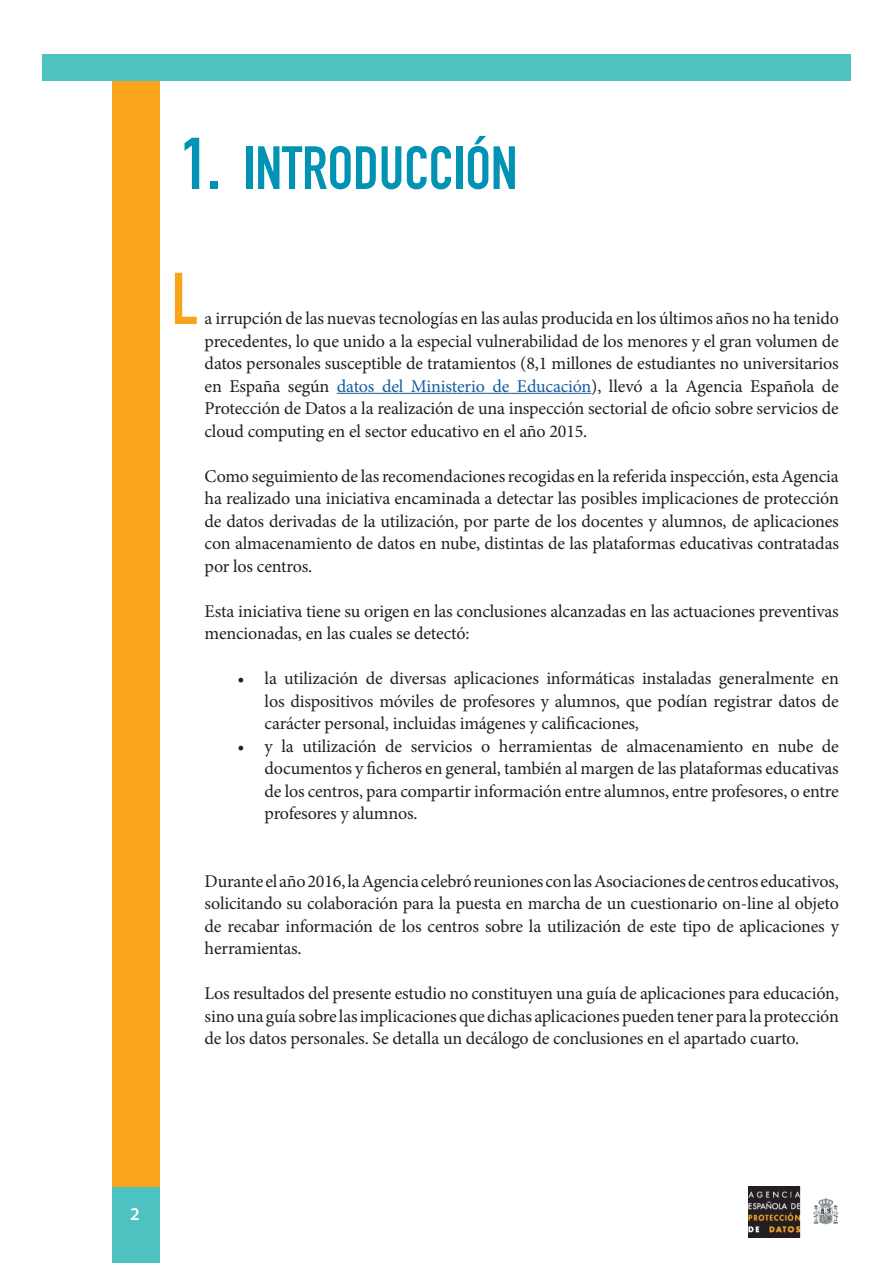
<style>
.page{position:relative;width:893px;height:1263px;background:#fff}
.page>*{position:absolute;margin:0;border:0;box-sizing:border-box;transform-origin:0 0}
.t1{font:700 72px "DIN Condensed";color:#f9a51b}
.t2{font:700 60px "DIN Condensed";color:#0093b4}
.t3{font:18px/22.5px "Minion Pro";letter-spacing:-.01em;color:#231f20;text-align:justify}
.t4{font:600 18px "Myriad Pro";color:#fff}
.s1{font-size:72px}
.s2{color:#175d9e}
</style>
<div class="page">
<div style="left:42px;top:54px;width:809px;height:27px;background:#4ec2c1"></div>
<div style="left:112px;top:1186px;width:47px;height:77px;background:#4ec2c1"></div>
<img style="left:748px;top:1186px;width:91px;height:51px">
<hr style="left:337px;top:393px;width:254px;height:1px;background:#175d9e">
<div style="left:112px;top:81px;width:47px;height:1105px;background:#f9a51b"></div>
<p class="t2" style="left:181px;top:133px;width:338px"><span class="s1">1.</span> INTRODUCCIÓN</p>
<p class="t1" style="left:171px;top:257px;width:28px">L</p>
<p class="t3" style="left:205px;top:307px;width:636px">a irrupción de las nuevas tecnologías en las aulas producida en los últimos años no ha tenido precedentes, lo que unido a la especial vulnerabilidad de los menores y el gran volumen de datos personales susceptible de tratamientos (8,1 millones de estudiantes no universitarios en España según <span class="s2">datos del Ministerio de Educación</span>), llevó a la Agencia Española de Protección de Datos a la realización de una inspección sectorial de oficio sobre servicios de cloud computing en el sector educativo en el año 2015.</p>
<p class="t3" style="left:205px;top:465px;width:636px">Como seguimiento de las recomendaciones recogidas en la referida inspección, esta Agencia ha realizado una iniciativa encaminada a detectar las posibles implicaciones de protección de datos derivadas de la utilización, por parte de los docentes y alumnos, de aplicaciones con almacenamiento de datos en nube, distintas de las plataformas educativas contratadas por los centros.</p>
<p class="t3" style="left:205px;top:600px;width:636px">Esta iniciativa tiene su origen en las conclusiones alcanzadas en las actuaciones preventivas mencionadas, en las cuales se detectó:</p>
<p class="t3" style="left:265px;top:667px;width:576px;text-indent:-27px">• la utilización de diversas aplicaciones informáticas instaladas generalmente en los dispositivos móviles de profesores y alumnos, que podían registrar datos de carácter personal, incluidas imágenes y calificaciones,</p>
<p class="t3" style="left:265px;top:735px;width:576px;text-indent:-27px">• y la utilización de servicios o herramientas de almacenamiento en nube de documentos y ficheros en general, también al margen de las plataformas educativas de los centros, para compartir información entre alumnos, entre profesores, o entre profesores y alumnos.</p>
<p class="t3" style="left:205px;top:870px;width:636px">Durante el año 2016, la Agencia celebró reuniones con las Asociaciones de centros educativos, solicitando su colaboración para la puesta en marcha de un cuestionario on-line al objeto de recabar información de los centros sobre la utilización de este tipo de aplicaciones y herramientas.</p>
<p class="t3" style="left:205px;top:982px;width:636px">Los resultados del presente estudio no constituyen una guía de aplicaciones para educación, sino una guía sobre las implicaciones que dichas aplicaciones pueden tener para la protección de los datos personales. Se detalla un decálogo de conclusiones en el apartado cuarto.</p>
<p class="t4" style="left:130px;top:1202px;width:11px">2</p>
</div>
